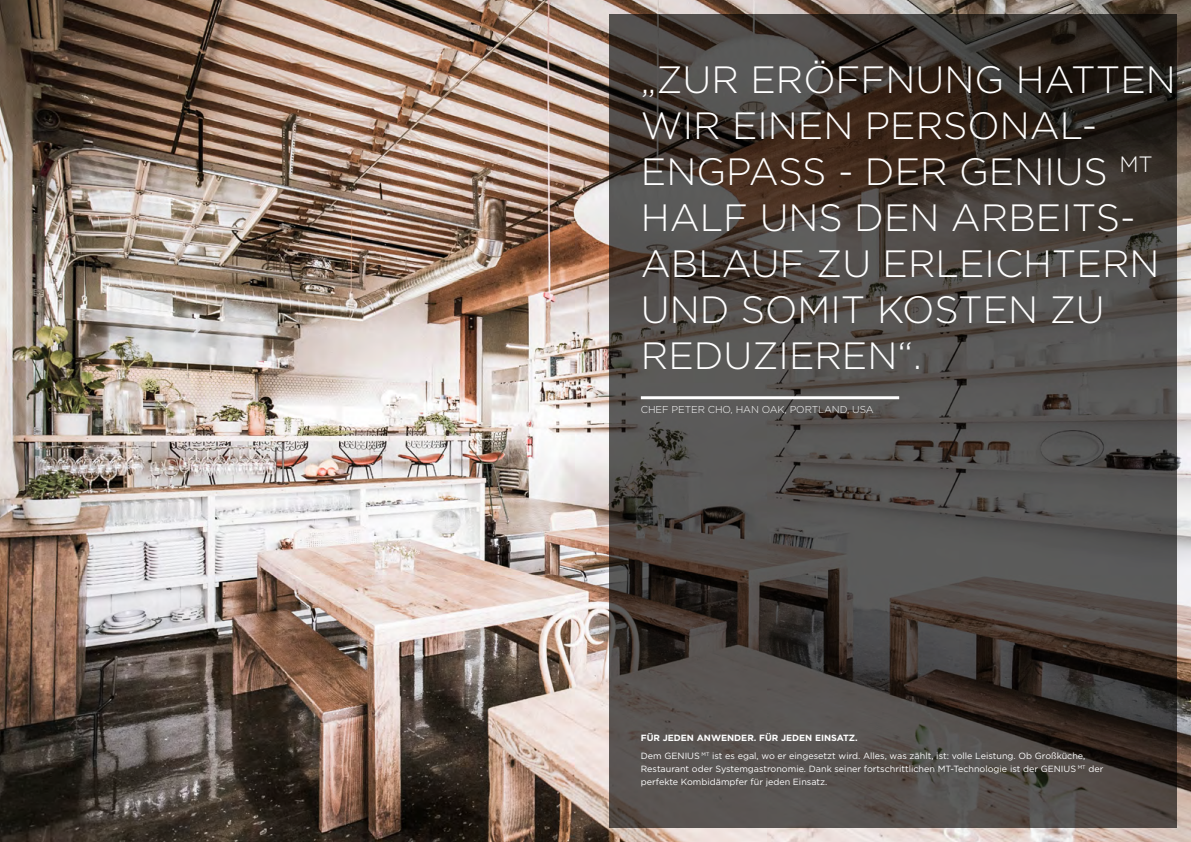
<style>
.page{position:relative;width:1191px;height:842px;background:#fff}
.page>*{position:absolute;margin:0;border:0;box-sizing:border-box;transform-origin:0 0}
.t1{font:300 38px/46px "Gotham";color:#fff}
.t2{font:300 10px "Gotham";letter-spacing:-.01em;color:#fff}
.t3{font:9px/13px "Gotham";color:#fff}
.t4{font:700 9px "Gotham";color:#fff}
</style>
<div class="page">
<img style="left:0;top:0;width:1191px;height:842px">
<svg style="left:609px;top:14px;width:567px;height:814px;background:#494340"></svg>
<hr style="left:641px;top:396px;width:258px;height:3px;background:#fff">
<p class="t1" style="left:641px;top:55px;width:536px">„ZUR ERÖFFNUNG HATTEN<br>WIR EINEN PERSONAL-<br>ENGPASS - DER GENIUS <sup>MT<br></sup>HALF UNS DEN ARBEITS-<br>ABLAUF ZU ERLEICHTERN<br>UND SOMIT KOSTEN ZU</p>
<p class="t1" style="left:641px;top:331px;width:282px">REDUZIEREN“.</p>
<p class="t2" style="left:641px;top:403px;width:234px">CHEF PETER CHO, HAN OAK, PORTLAND, USA</p>
<p class="t4" style="left:641px;top:731px;width:218px">FÜR JEDEN ANWENDER. FÜR JEDEN EINSATZ.</p>
<p class="t3" style="left:641px;top:749px;width:464px">Dem GENIUS <sup>MT</sup> ist es egal, wo er eingesetzt wird. Alles, was zählt, ist: volle Leistung. Ob Großküche,<br>Restaurant oder Systemgastronomie. Dank seiner fortschrittlichen MT-Technologie ist der GENIUS <sup>MT</sup> der perfekte Kombidämpfer für jeden Einsatz.</p>
</div>
